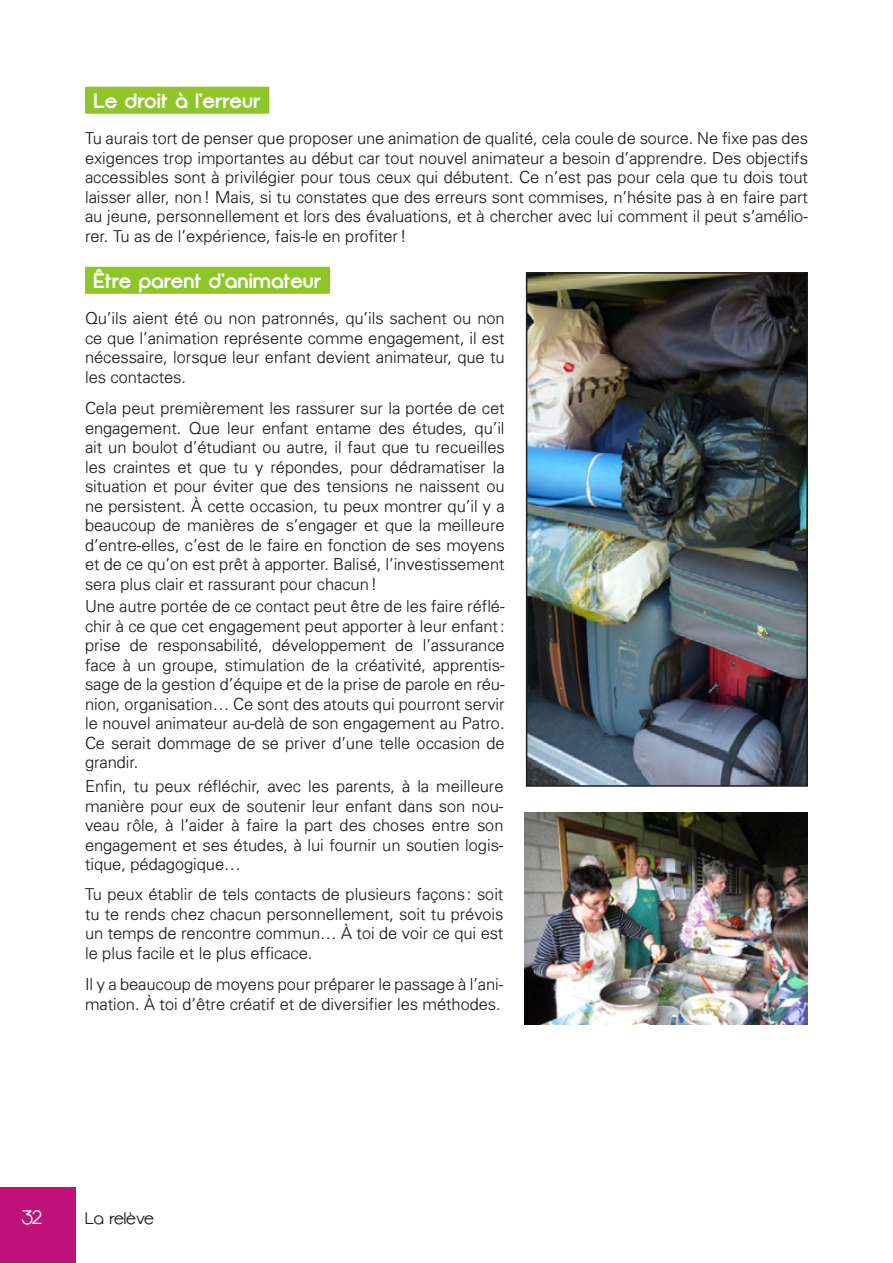
<style>
.page{position:relative;width:893px;height:1263px;background:#fff}
.page>*{position:absolute;margin:0;border:0;box-sizing:border-box;transform-origin:0 0}
.t1{font:700 21px "Opificio";color:#fff}
.t2{font:19.5px "Opificio";color:#fff}
.t3{font:300 16.5px/19.5px "Univers";color:#1d1d1b;text-align:justify}
.t4{font:16.5px "Opificio";color:#1d1d1b}
</style>
<div class="page">
<div style="left:0;top:1187px;width:76px;height:76px;background:#c0117a"></div>
<div style="left:85px;top:87px;width:184px;height:27px;background:#8dc626"></div>
<div style="left:85px;top:267px;width:245px;height:27px;background:#8dc626"></div>
<img style="left:529px;top:275px;width:276px;height:509px">
<div style="left:526px;top:272px;width:282px;height:515px;border:2px solid #1d1d1b"></div>
<img style="left:525px;top:812px;width:283px;height:213px">
<p class="t1" style="left:94px;top:88px;width:169px">Le droit à l’erreur</p>
<p class="t3" style="left:85px;top:128px;width:724px">Tu aurais tort de penser que proposer une animation de qualité, cela coule de source. Ne fixe pas des exigences trop importantes au début car tout nouvel animateur a besoin d’apprendre. Des objectifs accessibles sont à privilégier pour tous ceux qui débutent. Ce n’est pas pour cela que tu dois tout laisser aller, non! Mais, si tu constates que des erreurs sont commises, n’hésite pas à en faire part au jeune, personnellement et lors des évaluations, et à chercher avec lui comment il peut s’amélio&shy;rer. Tu as de l’expérience, fais-le en profiter!</p>
<p class="t1" style="left:94px;top:268px;width:229px">Être parent d’animateur</p>
<p class="t3" style="left:85px;top:308px;width:421px">Qu’ils aient été ou non patronnés, qu’ils sachent ou non ce que l’animation représente comme engagement, il est nécessaire, lorsque leur enfant devient animateur, que tu les contactes.</p>
<p class="t3" style="left:85px;top:398px;width:421px">Cela peut premièrement les rassurer sur la portée de cet engagement. Que leur enfant entame des études, qu’il ait un boulot d’étudiant ou autre, il faut que tu recueilles les craintes et que tu y répondes, pour dédramatiser la situation et pour éviter que des tensions ne naissent ou ne persistent. À cette occasion, tu peux montrer qu’il y a beaucoup de manières de s’engager et que la meilleure d’entre-elles, c’est de le faire en fonction de ses moyens et de ce qu’on est prêt à apporter. Balisé, l’investissement sera plus clair et rassurant pour chacun!</p>
<p class="t3" style="left:85px;top:596px;width:421px">Une autre portée de ce contact peut être de les faire réflé&shy;chir à ce que cet engagement peut apporter à leur enfant: prise de responsabilité, développement de l’assurance face à un groupe, stimulation de la créativité, apprentis&shy;sage de la gestion d’équipe et de la prise de parole en réu&shy;nion, organisation… Ce sont des atouts qui pourront servir le nouvel animateur au-delà de son engagement au Patro.<br>Ce serait dommage de se priver d’une telle occasion de grandir.</p>
<p class="t3" style="left:85px;top:776px;width:420px">Enfin, tu peux réfléchir, avec les parents, à la meilleure manière pour eux de soutenir leur enfant dans son nou&shy;veau rôle, à l’aider à faire la part des choses entre son engagement et ses études, à lui fournir un soutien logis&shy;tique, pédagogique…</p>
<p class="t3" style="left:85px;top:884px;width:420px">Tu peux établir de tels contacts de plusieurs façons : soit tu te rends chez chacun personnellement, soit tu prévois un temps de rencontre commun… À toi de voir ce qui est le plus facile et le plus efficace.</p>
<p class="t3" style="left:85px;top:974px;width:420px">Il y a beaucoup de moyens pour préparer le passage à l’ani&shy;mation. À toi d’être créatif et de diversifier les méthodes.</p>
<p class="t2" style="left:22px;top:1206px;width:22px">32</p>
<p class="t4" style="left:85px;top:1209px;width:70px">La relève</p>
</div>
